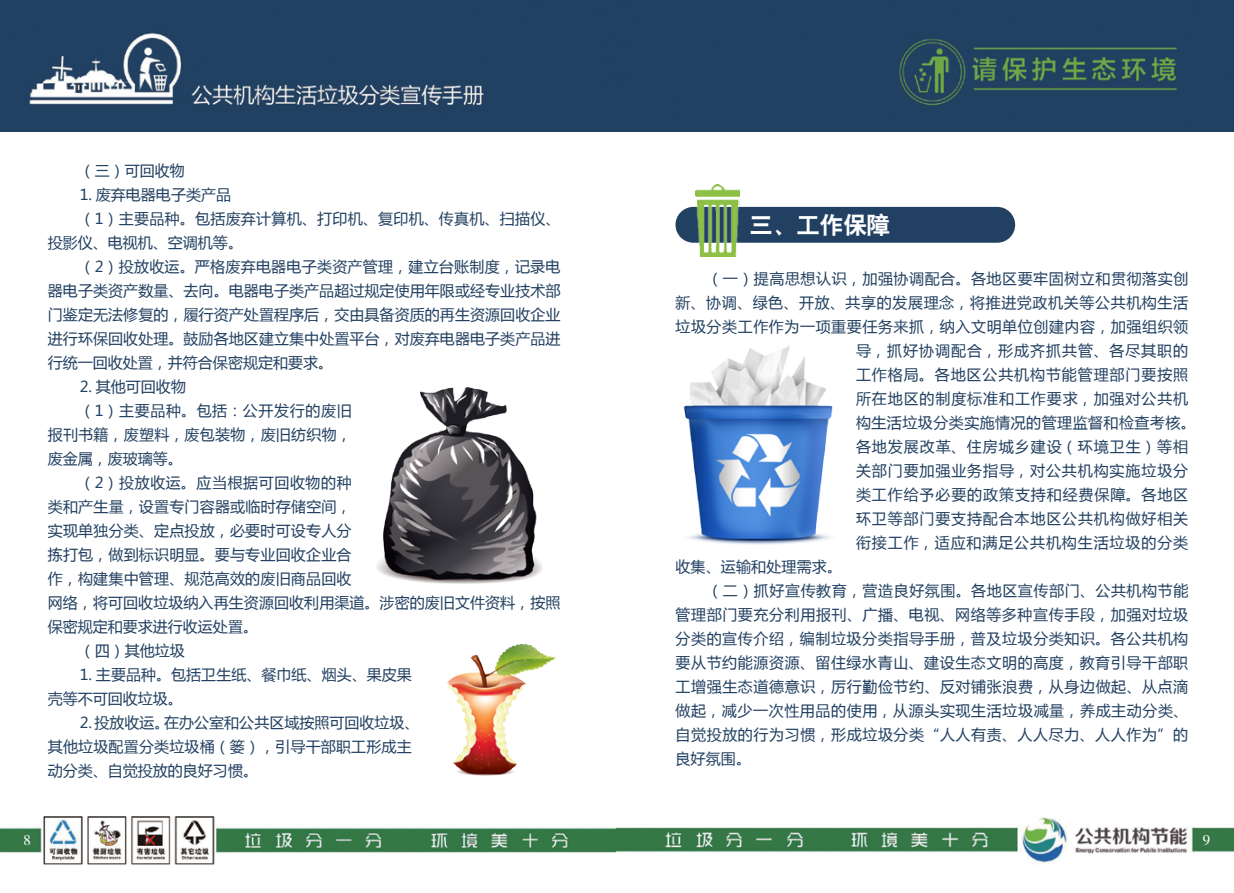
<style>
.page{position:relative;width:1234px;height:893px;background:#fff}
.page>*{position:absolute;margin:0;border:0;box-sizing:border-box;transform-origin:0 0}
.t1{font:24px "H Yb 2 gj";color:#fff}
.t2{font:15px "Microsoft Ya Hei";letter-spacing:.035em;color:#224061}
.t3{font:15px/24px "Microsoft Ya Hei";letter-spacing:.005em;color:#224061}
.t4{font:15px "Microsoft Ya Hei";letter-spacing:.015em;color:#224061}
.t5{font:15px/24px "Microsoft Ya Hei";color:#224061}
.t6{font:15px "Microsoft Ya Hei";letter-spacing:.06em;color:#224061}
.t7{font:15px "Microsoft Ya Hei";letter-spacing:.065em;color:#224061}
.t8{font:15px "Microsoft Ya Hei";letter-spacing:.055em;color:#224061}
.t9{font:15px "Microsoft Ya Hei";letter-spacing:.01em;color:#224061}
.t10{font:15px "FZSSK GBK1 0";color:#fff}
</style>
<div class="page">
<img style="left:377px;top:387px;width:166px;height:196px">
<img style="left:447px;top:643px;width:109px;height:133px">
<img style="left:0;top:816px;width:1233px;height:49px">
<img style="left:0;top:0;width:1233px;height:132px">
<div style="left:675px;top:207px;width:339px;height:36px;background:#224061;border-radius:18px"></div>
<img style="left:695px;top:185px;width:44px;height:71px">
<img style="left:684px;top:346px;width:149px;height:199px">
<img style="left:617px;top:816px;width:1px;height:77px">
<p class="t2" style="left:80px;top:160px;width:106px">（三）可回收物</p>
<p class="t5" style="left:80px;top:182px;width:153px">1. 废弃电器电子类产品</p>
<p class="t2" style="left:80px;top:208px;width:482px">（1）主要品种。包括废弃计算机、打印机、复印机、传真机、扫描仪、</p>
<p class="t5" style="left:48px;top:230px;width:197px">投影仪、电视机、空调机等。</p>
<p class="t4" style="left:80px;top:256px;width:482px">（2）投放收运。严格废弃电器电子类资产管理，建立台账制度，记录电</p>
<p class="t3" style="left:48px;top:278px;width:514px">器电子类资产数量、去向。电器电子类产品超过规定使用年限或经专业技术部</p>
<p class="t3" style="left:48px;top:302px;width:514px">门鉴定无法修复的，履行资产处置程序后，交由具备资质的再生资源回收企业</p>
<p class="t3" style="left:48px;top:326px;width:514px">进行环保回收处理。鼓励各地区建立集中处置平台，对废弃电器电子类产品进</p>
<p class="t5" style="left:48px;top:350px;width:287px">行统一回收处置，并符合保密规定和要求。</p>
<p class="t2" style="left:80px;top:376px;width:108px">2. 其他可回收物</p>
<p class="t2" style="left:80px;top:400px;width:273px">（1）主要品种。包括：公开发行的废旧</p>
<p class="t4" style="left:48px;top:424px;width:305px">报刊书籍，废塑料，废包装物，废旧纺织物，</p>
<p class="t2" style="left:48px;top:448px;width:137px">废金属，废玻璃等。</p>
<p class="t2" style="left:80px;top:472px;width:273px">（2）投放收运。应当根据可回收物的种</p>
<p class="t4" style="left:48px;top:496px;width:305px">类和产生量，设置专门容器或临时存储空间，</p>
<p class="t4" style="left:48px;top:520px;width:305px">实现单独分类、定点投放，必要时可设专人分</p>
<p class="t4" style="left:48px;top:544px;width:305px">拣打包，做到标识明显。要与专业回收企业合</p>
<p class="t4" style="left:48px;top:568px;width:305px">作，构建集中管理、规范高效的废旧商品回收</p>
<p class="t3" style="left:48px;top:590px;width:514px">网络，将可回收垃圾纳入再生资源回收利用渠道。涉密的废旧文件资料，按照</p>
<p class="t5" style="left:48px;top:614px;width:212px">保密规定和要求进行收运处置。</p>
<p class="t2" style="left:80px;top:640px;width:106px">（四）其他垃圾</p>
<p class="t3" style="left:48px;top:662px;width:365px;text-indent:32px">1. 主要品种。包括卫生纸、餐巾纸、烟头、果皮果壳等不可回收垃圾。</p>
<p class="t5" style="left:48px;top:710px;width:373px;text-indent:32px">2. 投放收运。在办公室和公共区域按照可回收垃圾、其他垃圾配置分类垃圾桶（篓），引导干部职工形成主动分类、自觉投放的良好习惯。</p>
<p class="t10" style="left:23px;top:832px;width:9px">8</p>
<h1 class="t1" style="left:749px;top:213px;width:142px">三、工作保障</h1>
<p class="t2" style="left:707px;top:268px;width:482px">（一）提高思想认识，加强协调配合。各地区要牢固树立和贯彻落实创</p>
<p class="t2" style="left:675px;top:292px;width:514px">新、协调、绿色、开放、共享的发展理念，将推进党政机关等公共机构生活</p>
<p class="t2" style="left:675px;top:316px;width:514px">垃圾分类工作作为一项重要任务来抓，纳入文明单位创建内容，加强组织领</p>
<p class="t7" style="left:855px;top:340px;width:334px">导，抓好协调配合，形成齐抓共管、各尽其职的</p>
<p class="t6" style="left:855px;top:364px;width:333px">工作格局。各地区公共机构节能管理部门要按照</p>
<p class="t6" style="left:855px;top:388px;width:333px">所在地区的制度标准和工作要求，加强对公共机</p>
<p class="t2" style="left:855px;top:412px;width:341px">构生活垃圾分类实施情况的管理监督和检查考核。</p>
<p class="t7" style="left:855px;top:436px;width:333px">各地发展改革、住房城乡建设（环境卫生）等相</p>
<p class="t6" style="left:855px;top:460px;width:333px">关部门要加强业务指导，对公共机构实施垃圾分</p>
<p class="t6" style="left:855px;top:484px;width:333px">类工作给予必要的政策支持和经费保障。各地区</p>
<p class="t8" style="left:855px;top:508px;width:334px">环卫等部门要支持配合本地区公共机构做好相关</p>
<p class="t6" style="left:855px;top:532px;width:333px">衔接工作，适应和满足公共机构生活垃圾的分类</p>
<p class="t9" style="left:675px;top:556px;width:168px">收集、运输和处理需求。</p>
<p class="t2" style="left:707px;top:580px;width:482px">（二）抓好宣传教育，营造良好氛围。各地区宣传部门、公共机构节能</p>
<p class="t2" style="left:675px;top:604px;width:514px">管理部门要充分利用报刊、广播、电视、网络等多种宣传手段，加强对垃圾</p>
<p class="t2" style="left:675px;top:628px;width:514px">分类的宣传介绍，编制垃圾分类指导手册，普及垃圾分类知识。各公共机构</p>
<p class="t2" style="left:675px;top:652px;width:514px">要从节约能源资源、留住绿水青山、建设生态文明的高度，教育引导干部职</p>
<p class="t2" style="left:675px;top:676px;width:514px">工增强生态道德意识，厉行勤俭节约、反对铺张浪费，从身边做起、从点滴</p>
<p class="t2" style="left:675px;top:700px;width:514px">做起，减少一次性用品的使用，从源头实现生活垃圾减量，养成主动分类、</p>
<p class="t2" style="left:675px;top:724px;width:514px">自觉投放的行为习惯，形成垃圾分类“人人有责、人人尽力、人人作为”的</p>
<p class="t2" style="left:675px;top:748px;width:77px">良好氛围。</p>
<p class="t10" style="left:1202px;top:832px;width:9px">9</p>
</div>
